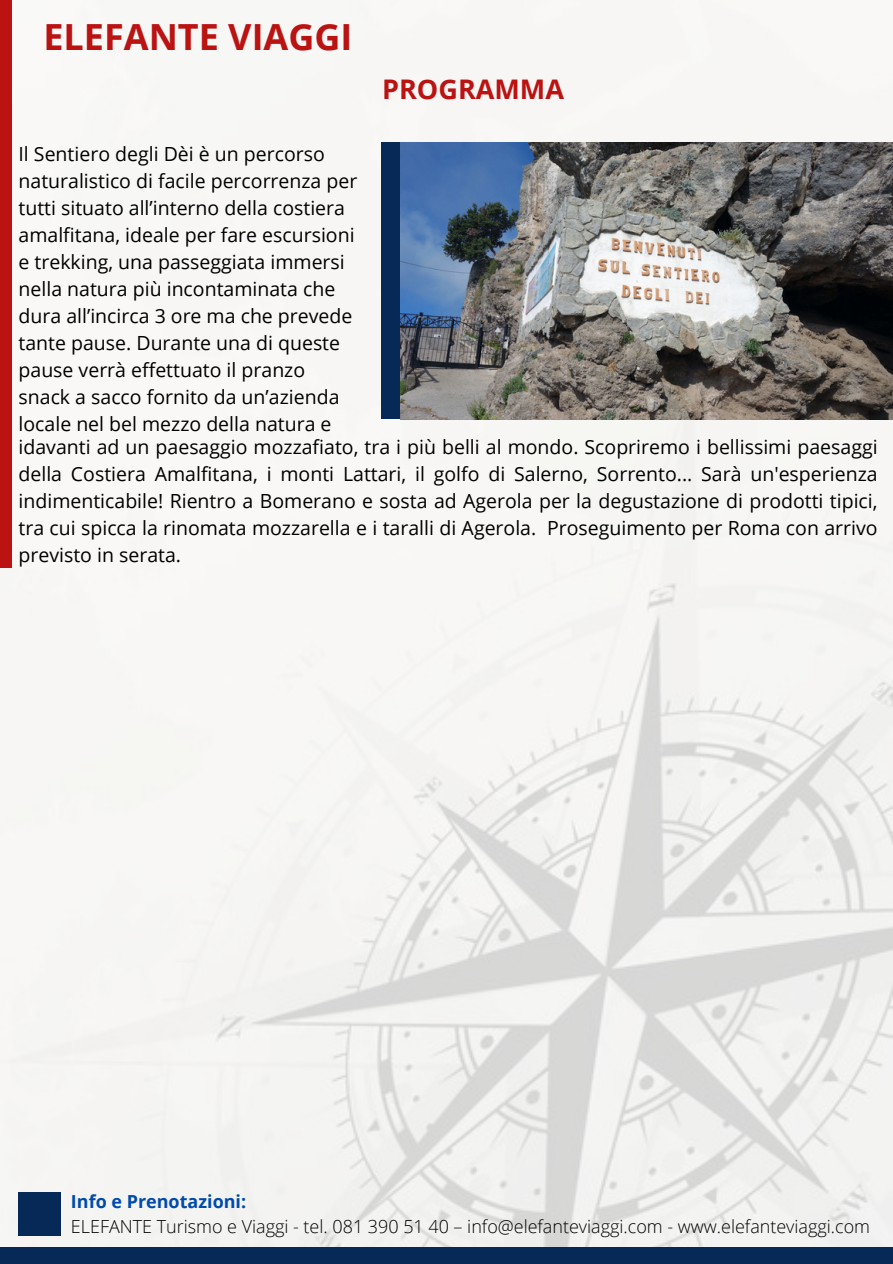
<style>
.page{position:relative;width:893px;height:1264px;background:#fff}
.page>*{position:absolute;margin:0;border:0;box-sizing:border-box;transform-origin:0 0}
.t1{font:700 36px "Open Sans";color:#bb1212}
.t2{font:700 27px "Open Sans";color:#bb1212}
.t3{font:19.5px/27px "Open Sans";color:#000}
.t4{font:300 18px "Open Sans";color:#000}
.t5{font:700 18px "Open Sans";color:#004aad}
</style>
<div class="page">
<img style="left:0;top:0;width:892px;height:1247px">
<div style="left:0;top:0;width:12px;height:568px;background:#bb1212"></div>
<div style="left:19px;top:1191px;width:42px;height:44px;background:#072957"></div>
<div style="left:0;top:1247px;width:892px;height:16px;background:#072957"></div>
<div style="left:381px;top:142px;width:56px;height:277px;background:#072957"></div>
<img style="left:400px;top:142px;width:492px;height:277px">
<h2 class="t1" style="left:43px;top:11px;width:310px">ELEFANTE VIAGGI</h2>
<p class="t2" style="left:382px;top:70px;width:183px">PROGRAMMA</p>
<p class="t3" style="left:19px;top:140px;width:340px">Il Sentiero degli Dèi è un percorso naturalistico di facile percorrenza per tutti situato all’interno della costiera amalfitana, ideale per fare escursioni e trekking, una passeggiata immersi nella natura più incontaminata che dura all’incirca 3 ore ma che prevede tante pause. Durante una di queste pause verrà effettuato il pranzo snack a sacco fornito da un’azienda locale nel bel mezzo della natura e</p>
<p class="t3" style="left:19px;top:433px;width:860px;text-align:justify">idavanti ad un paesaggio mozzafiato, tra i più belli al mondo. Scopriremo i bellissimi paesaggi della Costiera Amalfitana, i monti Lattari, il golfo di Salerno, Sorrento... Sarà un'esperienza indimenticabile! Rientro a Bomerano e sosta ad Agerola per la degustazione di prodotti tipici, tra cui spicca la rinomata mozzarella e i taralli di Agerola. Proseguimento per Roma con arrivo previsto in serata.</p>
<p class="t5" style="left:71px;top:1189px;width:177px">Info e Prenotazioni:</p>
<p class="t4" style="left:71px;top:1213px;width:800px">ELEFANTE Turismo e Viaggi - tel. 081 390 51 40 – info@elefanteviaggi.com - www.elefanteviaggi.com</p>
</div>
